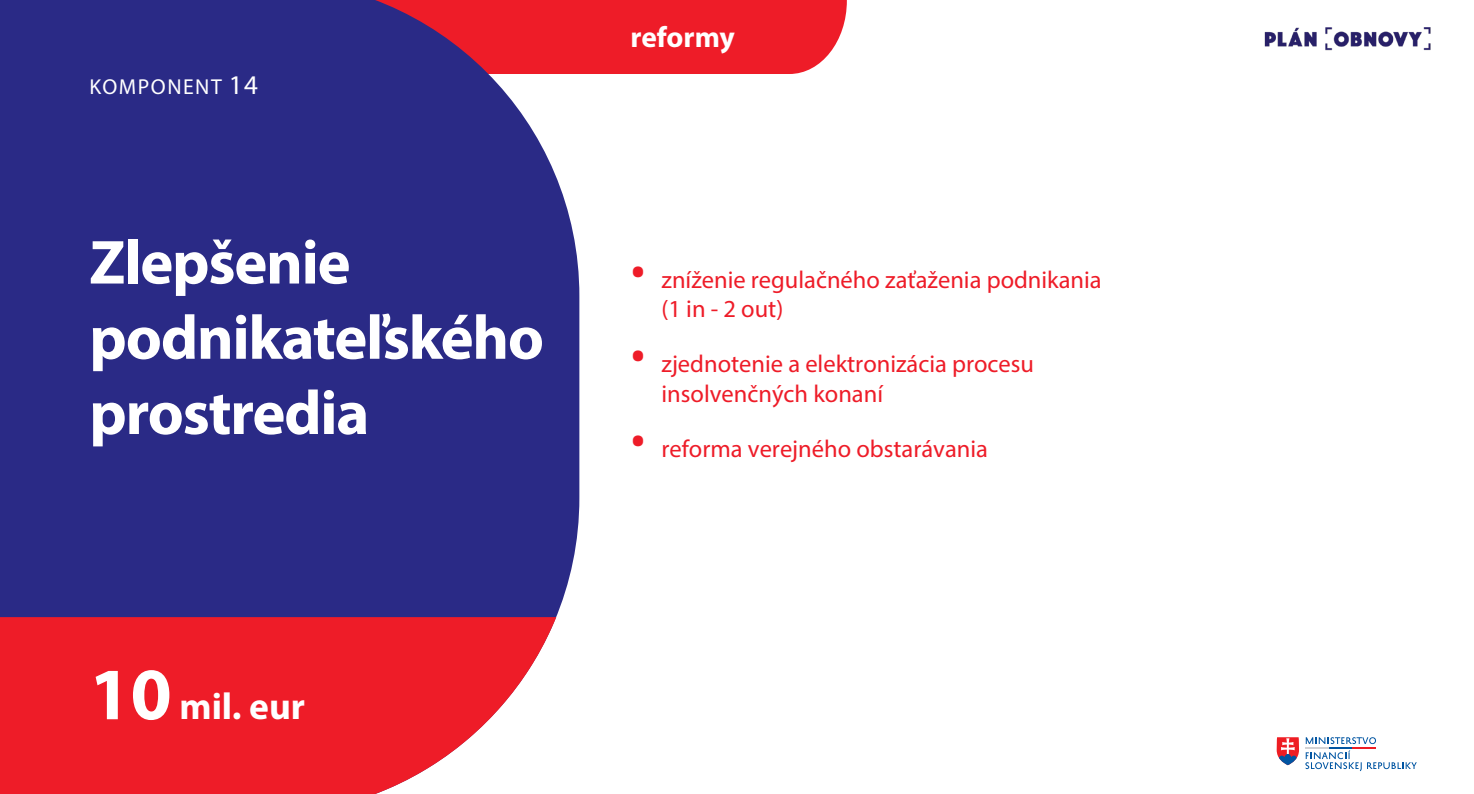
<style>
.page{position:relative;width:1474px;height:794px;background:#fff}
.page>*{position:absolute;margin:0;border:0;box-sizing:border-box;transform-origin:0 0}
.t1{font:700 62.65px "Myriad Pro";letter-spacing:-.02em;color:#fff}
.t2{font:700 37.45px "Myriad Pro";color:#fff}
.t3{font:700 29.4px "Myriad Pro";letter-spacing:-.005em;color:#fff}
.t4{font:24.5px/29.4px "Myriad Pro";color:#ee1c28}
.t5{font:21.7px "Myriad Pro";letter-spacing:.07em;color:#fff}
.s1{font-size:27.12px}
.s2{font-size:74.38px}
.s3{font-family:"Roboto";font-weight:700;font-size:43.75px}
</style>
<div class="page">
<div style="left:579px;top:0;width:267px;height:74px;background:#ee1c28"></div>
<div style="left:0;top:0;width:579px;height:618px;background:#2a2a86"></div>
<svg style="left:0;top:617px;width:556px;height:177px;fill:#ee1c28"></svg>
<svg style="left:1276px;top:737px;width:141px;height:35px"></svg>
<img style="left:1264px;top:27px;width:167px;height:24px">
<p class="t5" style="left:90px;top:74px;width:170px">KOMPONENT <span class="s1">14</span></p>
<p class="t1" style="left:89px;top:221px;width:263px">Zlepšenie</p>
<p class="t1" style="left:89px;top:297px;width:456px">podnikateľského</p>
<p class="t1" style="left:89px;top:372px;width:281px">prostredia</p>
<p class="t2" style="left:89px;top:682px;width:217px"><span class="s2">10</span> mil. eur</p>
<p class="t3" style="left:630px;top:18px;width:106px">reformy</p>
<p class="t4" style="left:661px;top:264px;width:442px;text-indent:-32px"><span class="s3">•</span> zníženie regulačného zaťaženia podnikania (1 in - 2 out)</p>
<p class="t4" style="left:661px;top:349px;width:374px;text-indent:-32px"><span class="s3">•</span> zjednotenie a elektronizácia procesu insolvenčných konaní</p>
<p class="t4" style="left:630px;top:434px;width:359px"><span class="s3">•</span> reforma verejného obstarávania</p>
</div>
